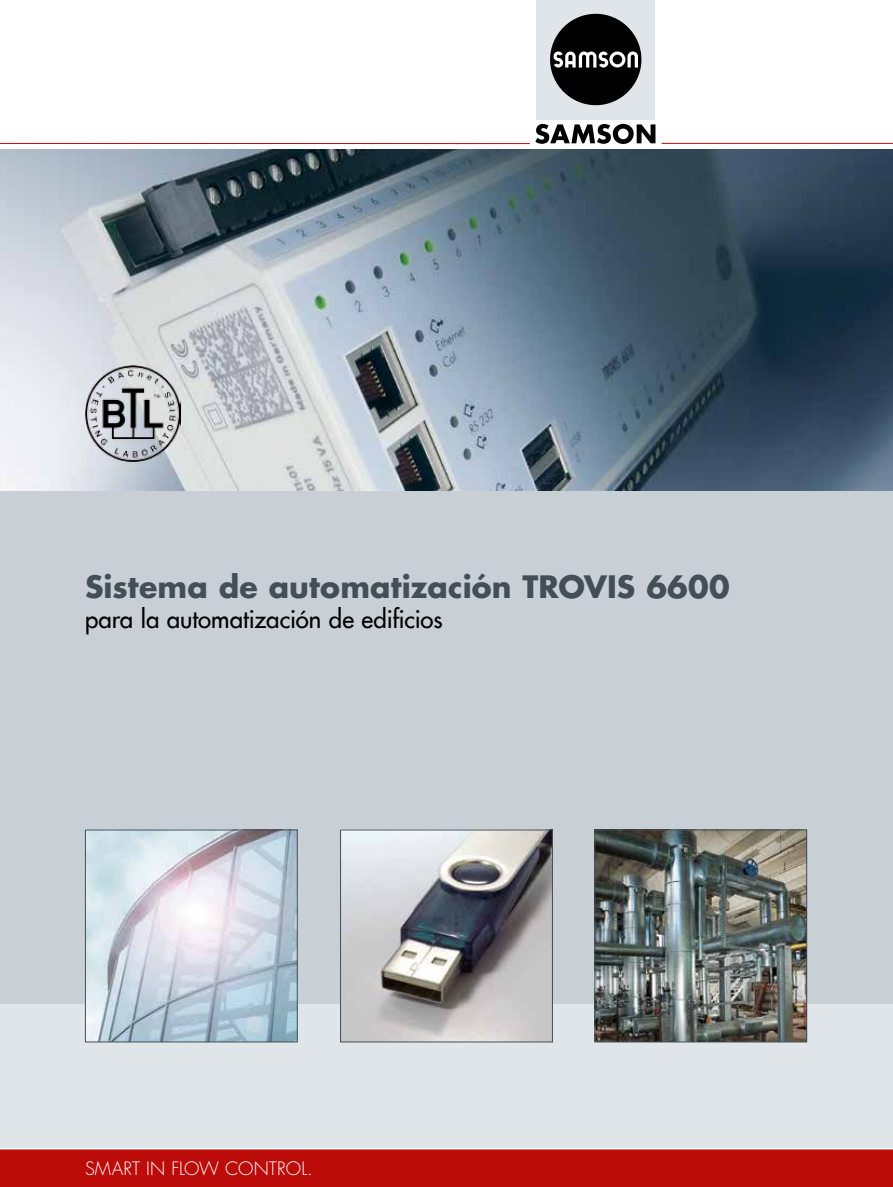
<style>
.page{position:relative;width:893px;height:1187px;background:#fff}
.page>*{position:absolute;margin:0;border:0;box-sizing:border-box;transform-origin:0 0}
.t1{font:700 30px "Futura";letter-spacing:.005em;color:#434f55}
.t2{font:500 24px "Futura Com";letter-spacing:-.005em;color:#000}
.t3{font:300 18px "Futura";letter-spacing:.005em;color:#fff}
</style>
<div class="page">
<div style="left:0;top:405px;width:893px;height:598px;background:#c8d0d5"></div>
<div style="left:0;top:1148px;width:893px;height:38px;background:#bb0c0a"></div>
<div style="left:0;top:1003px;width:893px;height:145px;background:#dfe5e9"></div>
<svg style="left:535px;top:124px;width:120px;height:20px"></svg>
<div style="left:536px;top:0;width:119px;height:119px;background:#dfe5e9"></div>
<div style="left:550px;top:14px;width:91px;height:91px;background:#000;border-radius:50%"></div>
<svg style="left:553px;top:51px;width:85px;height:16px"></svg>
<img style="left:596px;top:831px;width:209px;height:209px">
<div style="left:594px;top:829px;width:213px;height:213px;border:1px solid #434f55"></div>
<img style="left:342px;top:831px;width:209px;height:209px">
<div style="left:340px;top:829px;width:213px;height:213px;border:1px solid #434f55"></div>
<img style="left:87px;top:831px;width:209px;height:209px">
<div style="left:85px;top:829px;width:213px;height:213px;border:1px solid #434f55"></div>
<img style="left:0;top:150px;width:893px;height:340px">
<img style="left:85px;top:366px;width:96px;height:95px">
<hr style="left:662px;top:143px;width:231px;height:1px;background:#bb0c0a">
<hr style="left:0;top:1147px;width:893px;height:2px;background:#fff">
<hr style="left:0;top:143px;width:530px;height:1px;background:#bb0c0a">
<p class="t1" style="left:85px;top:566px;width:646px">Sistema de automatización TROVIS 6600</p>
<p class="t2" style="left:85px;top:601px;width:359px">para la automatización de edificios</p>
<p class="t3" style="left:85px;top:1156px;width:229px">SMART IN FLOW CONTROL.</p>
</div>
